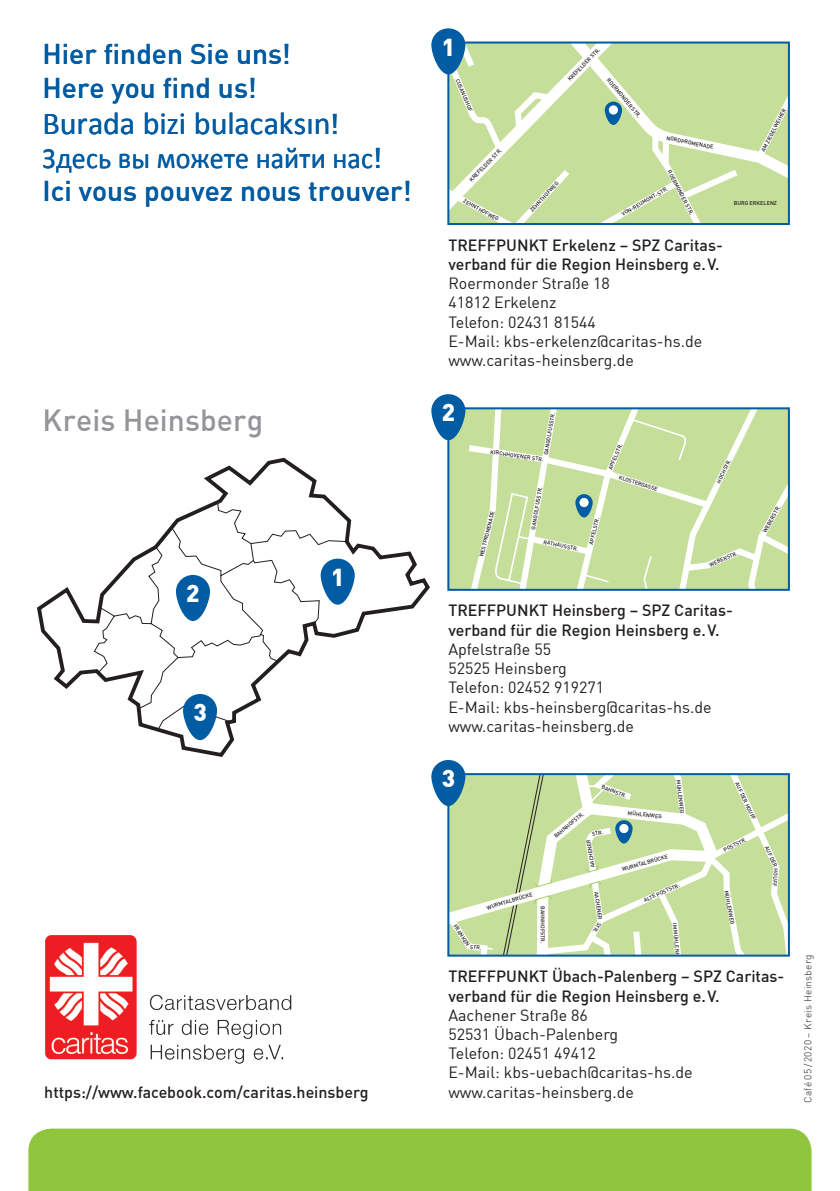
<style>
.page{position:relative;width:840px;height:1191px;background:#fff}
.page>*{position:absolute;margin:0;border:0;box-sizing:border-box;transform-origin:0 0}
.t1{font:32px "Calibri";color:#015ca3}
.t2{font:500 30px "DIN";letter-spacing:.005em;color:#939598}
.t3{font:29.4px "Calibri";letter-spacing:.005em;color:#015ca3;scale:.95 1}
.t4{font:500 28px/33.6px "DIN";color:#015ca3}
.t5{font:900 24px "DIN";color:#fff}
.t6{font:16px/19.2px "DIN";color:#231f20}
.t7{font:500 16px/19.2px "DIN";color:#231f20}
.t8{font:300 10px "DIN";letter-spacing:.035em;color:#231f20}
.t9{font:500 5.6px "DIN";color:#231f20}
.t10{font:500 5.4px "DIN";color:#231f20}
.s1{font-family:"DIN";font-weight:500;font-size:28px}
</style>
<div class="page">
<div style="left:28px;top:1128px;width:783px;height:63px;background:#8fc63e"></div>
<div style="left:448px;top:408px;width:340px;height:182px;background:#c5df9a"></div>
<svg style="left:465px;top:410px;width:321px;height:178px"></svg>
<svg style="left:494px;top:418px;width:192px;height:170px"></svg>
<svg style="left:575px;top:494px;width:17px;height:23px"></svg>
<div style="left:579px;top:498px;width:9px;height:9px;background:#fff;border-radius:50%"></div>
<div style="left:447px;top:407px;width:342px;height:184px;border:2px solid #015ca3"></div>
<svg style="left:450px;top:45px;width:336px;height:177px;background:#cde3a8"></svg>
<svg style="left:604px;top:102px;width:17px;height:23px"></svg>
<div style="left:608px;top:105px;width:9px;height:10px;background:#fff;border-radius:50%"></div>
<div style="left:447px;top:42px;width:342px;height:183px;border:2px solid #015ca3"></div>
<svg style="left:450px;top:776px;width:336px;height:177px"></svg>
<svg style="left:615px;top:820px;width:17px;height:23px"></svg>
<div style="left:619px;top:824px;width:9px;height:9px;background:#fff;border-radius:50%"></div>
<div style="left:447px;top:773px;width:342px;height:183px;border:2px solid #015ca3"></div>
<div style="left:431px;top:394px;width:34px;height:46px;background:#015ca3;border-radius:17px"></div>
<div style="left:431px;top:28px;width:34px;height:46px;background:#015ca3;border-radius:17px"></div>
<div style="left:431px;top:760px;width:34px;height:46px;background:#015ca3;border-radius:17px"></div>
<svg style="left:37px;top:458px;width:392px;height:299px"></svg>
<div style="left:183px;top:694px;width:34px;height:46px;background:#015ca3;border-radius:17px"></div>
<div style="left:176px;top:575px;width:34px;height:46px;background:#015ca3;border-radius:17px"></div>
<div style="left:320px;top:558px;width:34px;height:46px;background:#015ca3;border-radius:17px"></div>
<img style="left:45px;top:935px;width:247px;height:129px">
<h3 class="t4" style="left:43px;top:37px;width:250px">Hier finden Sie uns!<br>Here you find us!</h3>
<h1 class="t1" style="left:43px;top:103px;width:298px">Burada bizi bulacaksın<span class="s1">!</span></h1>
<h3 class="t3" style="left:43px;top:140px;width:358px">Здесь вы можете найти нас<span class="s1">!</span></h3>
<h3 class="t4" style="left:43px;top:173px;width:370px">Ici vous pouvez nous trouver!</h3>
<h2 class="t2" style="left:43px;top:401px;width:222px">Kreis Heinsberg</h2>
<h3 class="t5" style="left:186px;top:577px;width:15px">2</h3>
<h3 class="t5" style="left:193px;top:696px;width:15px">3</h3>
<h3 class="t5" style="left:331px;top:561px;width:15px">1</h3>
<p class="t7" style="left:44px;top:1081px;width:325px">https://www.facebook.com/caritas.heinsberg</p>
<h3 class="t5" style="left:441px;top:31px;width:15px">1</h3>
<p class="t10" style="left:460px;top:77px;width:37px;rotate:67deg">CUSANUSHOF</p>
<p class="t10" style="left:467px;top:178px;width:45px;rotate:-46deg">KREFELDER STR.</p>
<p class="t9" style="left:465px;top:197px;width:41px;rotate:28deg">ZEHNTHOFWEG</p>
<p class="t9" style="left:528px;top:208px;width:41px;rotate:-47deg">ZEHNTHOFWEG</p>
<p class="t10" style="left:566px;top:78px;width:45px;rotate:-46deg">KREFELDER STR.</p>
<p class="t10" style="left:610px;top:77px;width:51px;rotate:50deg">ROERMONDER STR.</p>
<p class="t9" style="left:667px;top:134px;width:49px;rotate:11deg">NORDPROMENADE</p>
<p class="t10" style="left:671px;top:169px;width:51px;rotate:62deg">ROERMONDER STR.</p>
<p class="t9" style="left:620px;top:211px;width:54px;rotate:-30deg">VON-REUMONT-STR.</p>
<p class="t7" style="left:448px;top:235px;width:276px">TREFFPUNKT Erkelenz – SPZ Caritas&shy;verband für die Region Heinsberg e.V.</p>
<p class="t6" style="left:448px;top:273px;width:255px">Roermonder Straße 18<br>41812 Erkelenz<br>Telefon: 02431 81544<br>E-Mail: kbs-erkelenz@caritas-hs.de www.caritas-heinsberg.de</p>
<p class="t10" style="left:759px;top:149px;width:49px;rotate:-62deg">AM ZIEGELWEIHER</p>
<p class="t9" style="left:733px;top:199px;width:45px">BURG ERKELENZ</p>
<h3 class="t5" style="left:441px;top:396px;width:15px">2</h3>
<p class="t10" style="left:542px;top:454px;width:44px;rotate:-80deg">GANGOLFUSSTR.</p>
<p class="t9" style="left:491px;top:448px;width:55px;rotate:9deg">KIRCHHOVENER STR.</p>
<p class="t9" style="left:477px;top:556px;width:49px;rotate:-76deg">WESTPROMENADE</p>
<p class="t10" style="left:529px;top:528px;width:44px;rotate:-80deg">GANGOLFUSSTR.</p>
<p class="t10" style="left:544px;top:538px;width:37px;rotate:12deg">RATHAUSSTR.</p>
<p class="t9" style="left:606px;top:468px;width:30px;rotate:-67deg">APFELSTR.</p>
<p class="t10" style="left:619px;top:474px;width:42px;rotate:17deg">KLOSTERGASSE</p>
<p class="t9" style="left:587px;top:543px;width:30px;rotate:-76deg">APFELSTR.</p>
<p class="t9" style="left:714px;top:481px;width:28px;rotate:-64deg">HOCHSTR.</p>
<p class="t9" style="left:708px;top:561px;width:32px;rotate:-23deg">WEBERSTR.</p>
<p class="t7" style="left:448px;top:600px;width:286px">TREFFPUNKT Heinsberg – SPZ Caritas&shy;verband für die Region Heinsberg e.V.</p>
<p class="t6" style="left:448px;top:639px;width:265px">Apfelstraße 55<br>52525 Heinsberg<br>Telefon: 02452 919271<br>E-Mail: kbs-heinsberg@caritas-hs.de www.caritas-heinsberg.de</p>
<p class="t10" style="left:761px;top:530px;width:32px;rotate:-61deg">WEBERSTR.</p>
<h3 class="t5" style="left:441px;top:762px;width:15px">3</h3>
<p class="t9" style="left:485px;top:904px;width:49px;rotate:-16deg">WURMTALBRÜCKE</p>
<p class="t10" style="left:457px;top:922px;width:27px;rotate:57deg">FRANKEN</p>
<p class="t9" style="left:470px;top:943px;width:13px;rotate:7deg">STR.</p>
<p class="t9" style="left:546px;top:906px;width:38px;rotate:90deg">BAHNHOFSTR.</p>
<p class="t10" style="left:681px;top:779px;width:36px;rotate:83deg">MÜHLENWEG</p>
<p class="t10" style="left:602px;top:783px;width:28px;rotate:21deg">BAHNSTR.</p>
<p class="t9" style="left:628px;top:809px;width:36px;rotate:7deg">MÜHLENWEG</p>
<p class="t10" style="left:552px;top:834px;width:38px;rotate:-39deg">BAHNHOFSTR.</p>
<p class="t10" style="left:591px;top:830px;width:13px;rotate:-10deg">STR.</p>
<p class="t9" style="left:589px;top:868px;width:30px;rotate:-99deg">AACHENER</p>
<p class="t9" style="left:621px;top:865px;width:49px;rotate:-16deg">WURMTALBRÜCKE</p>
<p class="t10" style="left:642px;top:897px;width:40px;rotate:-24deg">ALTE POSTSTR.</p>
<p class="t10" style="left:599px;top:891px;width:30px;rotate:82deg">AACHENER</p>
<p class="t9" style="left:602px;top:924px;width:13px;rotate:120deg">STR.</p>
<p class="t10" style="left:677px;top:922px;width:42px;rotate:85deg">IM MÜHLENHOF</p>
<p class="t9" style="left:739px;top:780px;width:43px;rotate:65deg">AUF DER HOUFF</p>
<p class="t9" style="left:722px;top:847px;width:26px;rotate:-27deg">POSTSTR.</p>
<p class="t9" style="left:729px;top:889px;width:36px;rotate:79deg">MÜHLENWEG</p>
<p class="t9" style="left:769px;top:845px;width:24px;rotate:65deg">AUF DER</p>
<p class="t9" style="left:779px;top:869px;width:19px;rotate:96deg">HOUFF</p>
<p class="t7" style="left:448px;top:966px;width:337px">TREFFPUNKT Übach-Palenberg – SPZ Caritas&shy;verband für die Region Heinsberg e.V.</p>
<p class="t6" style="left:448px;top:1005px;width:245px">Aachener Straße 86<br>52531 Übach-Palenberg<br>Telefon: 02451 49412<br>E-Mail: kbs-uebach@caritas-hs.de www.caritas-heinsberg.de</p>
<p class="t8" style="left:801px;top:1103px;width:150px;rotate:-90deg">Café 05 / 2020 – Kreis Heinsberg</p>
</div>
